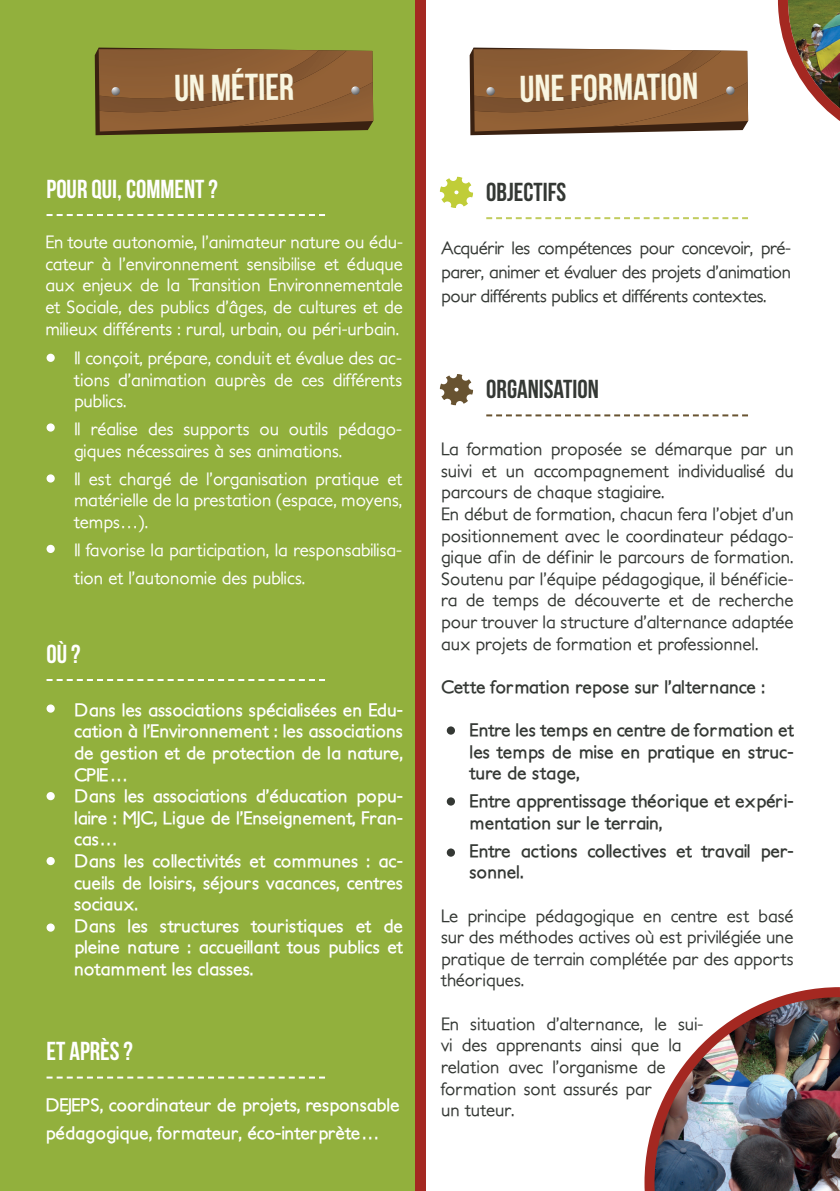
<style>
.page{position:relative;width:840px;height:1191px;background:#fff}
.page>*{position:absolute;margin:0;border:0;box-sizing:border-box;transform-origin:0 0}
.t1{font:37.4px "Bebas Neue";color:#f9f6e1}
.t2{font:26px "Bebas Neue";color:#fff}
.t3{font:26px "Bebas Neue";color:#343834}
.t4{font:500 18px/21.6px "Petita";color:#343834;text-align:justify}
.t5{font:500 18px/21.6px "Petita";color:#fff;text-align:justify}
.t6{font:700 18px/21.6px "Petita";color:#fff}
.t7{font:700 18px/21.6px "Petita";color:#343834}
</style>
<div class="page">
<div style="left:0;top:0;width:420px;height:1191px;background:#92b03d"></div>
<div style="left:415px;top:0;width:10px;height:1191px;background:#a42821"></div>
<svg style="left:95px;top:48px;width:278px;height:87px;background:#845b31"></svg>
<svg style="left:46px;top:214px;width:279px;height:2px"></svg>
<svg style="left:46px;top:1076px;width:279px;height:2px"></svg>
<svg style="left:46px;top:679px;width:279px;height:2px"></svg>
<svg style="left:486px;top:217px;width:261px;height:2px"></svg>
<svg style="left:486px;top:414px;width:261px;height:2px"></svg>
<svg style="left:469px;top:48px;width:279px;height:87px;background:#8a5f3b"></svg>
<svg style="left:439px;top:177px;width:34px;height:31px"></svg>
<svg style="left:439px;top:374px;width:34px;height:31px"></svg>
<div style="left:46px;top:545px;width:9px;height:8px;background:#fff;border-radius:50%"></div>
<div style="left:46px;top:423px;width:9px;height:8px;background:#fff;border-radius:50%"></div>
<div style="left:46px;top:474px;width:9px;height:8px;background:#fff;border-radius:50%"></div>
<div style="left:46px;top:354px;width:9px;height:8px;background:#fff;border-radius:50%"></div>
<div style="left:46px;top:704px;width:9px;height:8px;background:#fff;border-radius:50%"></div>
<div style="left:46px;top:923px;width:9px;height:8px;background:#fff;border-radius:50%"></div>
<div style="left:46px;top:857px;width:9px;height:8px;background:#fff;border-radius:50%"></div>
<div style="left:46px;top:792px;width:9px;height:8px;background:#fff;border-radius:50%"></div>
<div style="left:446px;top:726px;width:8px;height:8px;background:#343834;border-radius:50%"></div>
<div style="left:446px;top:848px;width:8px;height:8px;background:#343834;border-radius:50%"></div>
<div style="left:446px;top:797px;width:8px;height:8px;background:#343834;border-radius:50%"></div>
<img style="left:644px;top:987px;width:195px;height:204px">
<img style="left:777px;top:0;width:62px;height:121px">
<h1 class="t1" style="left:174px;top:68px;width:121px;rotate:-1deg">UN MÉTIER</h1>
<h2 class="t2" style="left:46px;top:174px;width:173px">POUR QUI, COMMENT ?</h2>
<p class="t5" style="left:45px;top:232px;width:359px">En toute autonomie, l’animateur nature ou édu&shy;cateur à l’environnement sensibilise et éduque aux enjeux de la Transition Environnementale et Sociale, des publics d’âges, de cultures et de milieux différents : rural, urbain, ou péri-urbain.</p>
<p class="t5" style="left:74px;top:347px;width:329px">Il conçoit, prépare, conduit et évalue des ac&shy;tions d’animation auprès de ces différents publics.</p>
<p class="t5" style="left:74px;top:419px;width:329px">Il réalise des supports ou outils pédago&shy;giques nécessaires à ses animations.</p>
<p class="t5" style="left:74px;top:468px;width:329px">Il est chargé de l’organisation pratique et matérielle de la prestation (espace, moyens, temps…).</p>
<p class="t5" style="left:74px;top:536px;width:329px;line-height:28px">Il favorise la participation, la responsabilisa&shy;tion et l’autonomie des publics.</p>
<h2 class="t2" style="left:46px;top:639px;width:36px">OÙ ?</h2>
<p class="t6" style="left:74px;top:699px;width:330px">Dans les associations spécialisées en Edu&shy;cation à l’Environnement : les associations de gestion et de protection de la nature,<br>CPIE…<br>Dans les associations d’éducation popu&shy;laire : MJC, Ligue de l’Enseignement, Fran&shy;cas…<br>Dans les collectivités et communes : ac&shy;cueils de loisirs, séjours vacances, centres sociaux.<br>Dans les structures touristiques et de pleine nature : accueillant tous publics et notamment les classes.</p>
<h2 class="t2" style="left:46px;top:1036px;width:88px">ET APRÈS ?</h2>
<p class="t6" style="left:45px;top:1091px;width:355px;line-height:28px">DEJEPS, coordinateur de projets, responsable pédagogique, formateur, éco-interprète…</p>
<h1 class="t1" style="left:519px;top:68px;width:180px;rotate:-1deg">UNE FORMATION</h1>
<h2 class="t3" style="left:486px;top:177px;width:81px">OBJECTIFS</h2>
<p class="t4" style="left:441px;top:236px;width:351px;line-height:24px">Acquérir les compétences pour concevoir, pré&shy;parer, animer et évaluer des projets d’animation pour différents publics et différents contextes.</p>
<h2 class="t3" style="left:486px;top:375px;width:114px">ORGANISATION</h2>
<p class="t4" style="left:441px;top:438px;width:354px;text-align:left">La formation proposée se démarque par un suivi et un accompagnement individualisé du parcours de chaque stagiaire.<br>En début de formation, chacun fera l’objet d’un positionnement avec le coordinateur pédago&shy;gique afin de définir le parcours de formation.<br>Soutenu par l’équipe pédagogique, il bénéficie&shy;ra de temps de découverte et de recherche pour trouver la structure d’alternance adaptée aux projets de formation et professionnel.</p>
<p class="t7" style="left:441px;top:676px;width:325px">Cette formation repose sur l’alternance :</p>
<p class="t7" style="left:469px;top:719px;width:325px;text-align:justify">Entre les temps en centre de formation et les temps de mise en pratique en struc&shy;ture de stage,</p>
<p class="t7" style="left:469px;top:791px;width:325px">Entre apprentissage théorique et expéri&shy;mentation sur le terrain,</p>
<p class="t7" style="left:469px;top:840px;width:325px">Entre actions collectives et travail per&shy;sonnel.</p>
<p class="t4" style="left:441px;top:905px;width:354px">Le principe pédagogique en centre est basé sur des méthodes actives où est privilégiée une pratique de terrain complétée par des apports théoriques.</p>
<p class="t4" style="left:441px;top:1013px;width:263px;text-align:left">En situation d’alternance, le sui&shy;vi des apprenants ainsi que la relation avec l’organisme de formation sont assurés par<br>un tuteur.</p>
</div>
